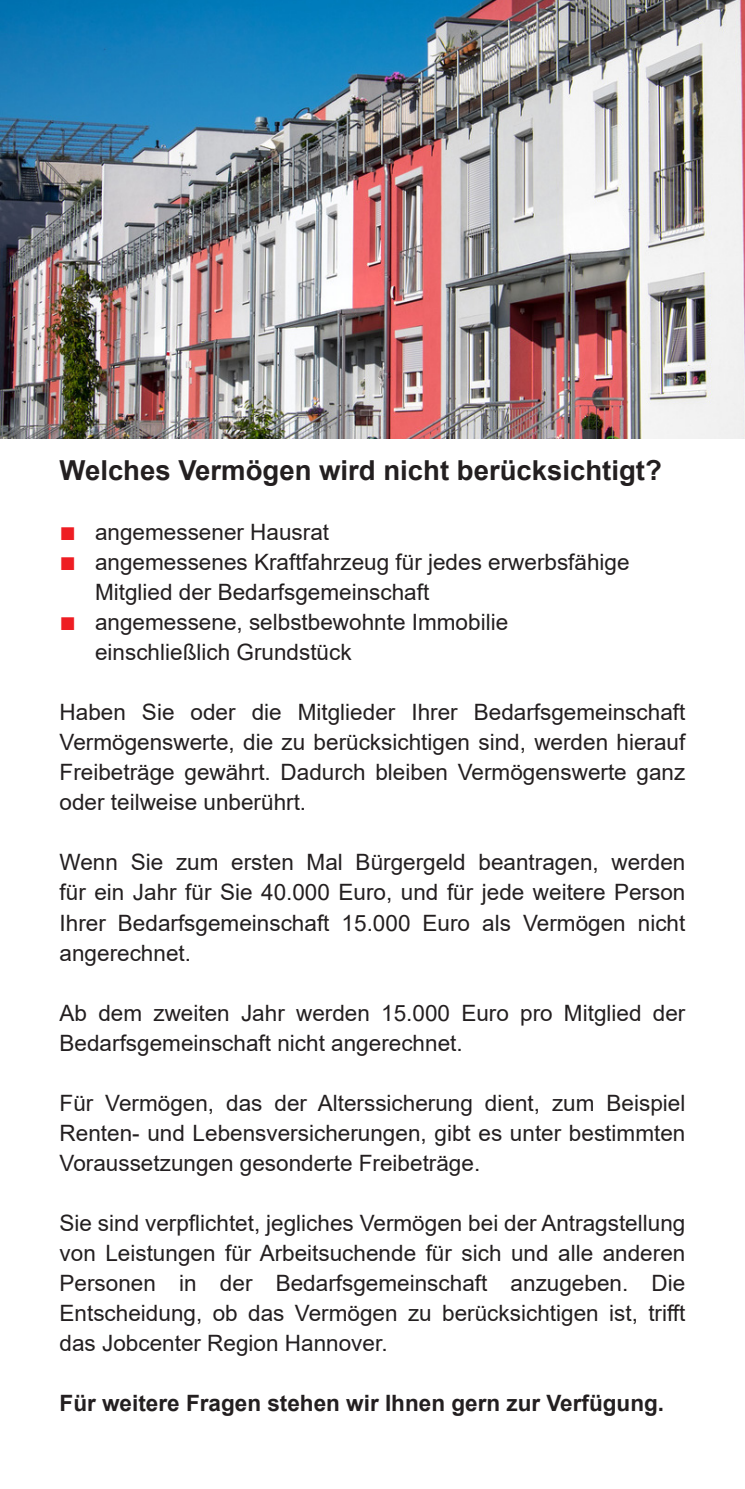
<style>
.page{position:relative;width:745px;height:1489px;background:#fff}
.page>*{position:absolute;margin:0;border:0;box-sizing:border-box;transform-origin:0 0}
.t1{font:700 27.5px "Arial";color:#231f20}
.t2{font:22.5px/30px "Arial";color:#231f20;text-align:justify}
.t3{font:700 22.5px "Arial";color:#231f20}
.s1{font-size:27.5px;color:#ee1d23}
</style>
<div class="page">
<img style="left:0;top:0;width:744px;height:438px">
<p class="t1" style="left:59px;top:451px;width:603px">Welches Vermögen wird nicht berücksichtigt?</p>
<p class="t2" style="left:59px;top:517px;width:271px"><span class="s1">■</span> angemessener Hausrat</p>
<p class="t2" style="left:95px;top:547px;width:535px;text-indent:-35px"><span class="s1">■</span> angemessenes Kraftfahrzeug für jedes erwerbsfähige<br>Mitglied der Bedarfsgemeinschaft</p>
<p class="t2" style="left:95px;top:607px;width:414px;text-indent:-35px"><span class="s1">■</span> angemessene, selbstbewohnte Immobilie einschließlich Grundstück</p>
<p class="t2" style="left:59px;top:697px;width:627px">Haben Sie oder die Mitglieder Ihrer Bedarfsgemeinschaft Vermögenswerte, die zu berücksichtigen sind, werden hierauf Freibeträge gewährt. Dadurch bleiben Vermögenswerte ganz oder teilweise unberührt.</p>
<p class="t2" style="left:59px;top:847px;width:627px">Wenn Sie zum ersten Mal Bürgergeld beantragen, werden für ein Jahr für Sie 40.000 Euro, und für jede weitere Person Ihrer Bedarfsgemeinschaft 15.000 Euro als Vermögen nicht angerechnet.</p>
<p class="t2" style="left:59px;top:997px;width:627px">Ab dem zweiten Jahr werden 15.000 Euro pro Mitglied der<br>Bedarfsgemeinschaft nicht angerechnet.</p>
<p class="t2" style="left:59px;top:1087px;width:627px">Für Vermögen, das der Alterssicherung dient, zum Beispiel Renten- und Lebensversicherungen, gibt es unter bestimmten Voraussetzungen gesonderte Freibeträge.</p>
<p class="t2" style="left:59px;top:1207px;width:627px">Sie sind verpflichtet, jegliches Vermögen bei der Antragstellung von Leistungen für Arbeitsuchende für sich und alle anderen Personen in der Bedarfsgemeinschaft anzugeben. Die Entscheidung, ob das Vermögen zu berücksichtigen ist, trifft das Jobcenter Region Hannover.</p>
<p class="t3" style="left:59px;top:1386px;width:605px">Für weitere Fragen stehen wir Ihnen gern zur Verfügung.</p>
</div>
